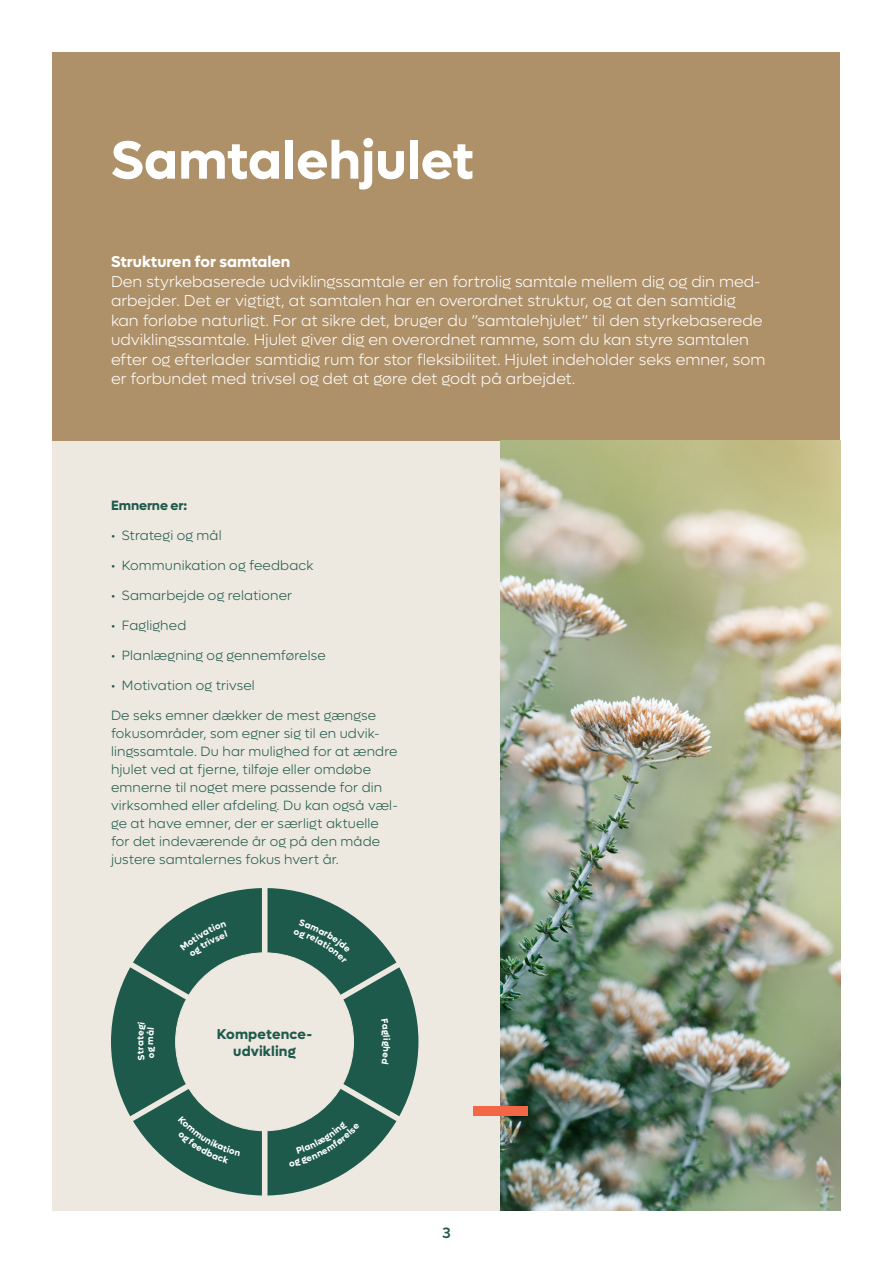
<style>
.page{position:relative;width:893px;height:1263px;background:#fff}
.page>*{position:absolute;margin:0;border:0;box-sizing:border-box;transform-origin:0 0}
.t1{font:700 54px "Lufga";color:#fff}
.t2{font:300 15.75px/19.5px "Lufga";color:#fff}
.t3{font:700 15.75px "Lufga";color:#fff}
.t4{font:500 15px "Lufga";color:#1e5a4b}
.NY_MANCHET{font:700 14.25px "Lufga";letter-spacing:.01em;color:#1e5a4b}
.NY_TROMPET{font:300 13.5px/18px "Lufga";letter-spacing:.01em;color:#1e5a4b}
.NY_TROMPET-2{font:700 13.5px "Lufga";letter-spacing:-.005em;color:#1e5a4b}
.s1{font-weight:400}
</style>
<div class="page">
<div style="left:52px;top:441px;width:788px;height:769px;background:#ede8e0"></div>
<div style="left:52px;top:52px;width:788px;height:389px;background:#af9169"></div>
<img style="left:500px;top:441px;width:340px;height:769px">
<div style="left:473px;top:1106px;width:55px;height:10px;background:#f36746"></div>
<svg style="left:111px;top:888px;width:151px;height:307px"></svg>
<svg style="left:268px;top:888px;width:150px;height:307px"></svg>
<p class="t1" style="left:111px;top:128px;width:365px">Samtalehjulet</p>
<p class="t3" style="left:111px;top:252px;width:181px">Strukturen for samtalen</p>
<p class="t2" style="left:111px;top:272px;width:656px">Den styrkebaserede udviklingssamtale er en fortrolig samtale mellem dig og din med&shy;arbejder. Det er vigtigt, at samtalen har en overordnet struktur, og at den samtidig kan forløbe naturligt. For at sikre det, bruger du ”samtalehjulet” til den styrkebaserede udviklingssamtale. Hjulet giver dig en overordnet ramme, som du kan styre samtalen efter og efterlader samtidig rum for stor fleksibilitet. Hjulet indeholder seks emner, som er forbundet med trivsel og det at gøre det godt på arbejdet.</p>
<p class="NY_TROMPET-2" style="left:111px;top:498px;width:78px">Emnerne er:</p>
<p class="NY_TROMPET" style="left:111px;top:527px;width:112px"><span class="s1">•</span> Strategi og mål</p>
<p class="NY_TROMPET" style="left:111px;top:557px;width:204px"><span class="s1">•</span> Kommunikation og feedback</p>
<p class="NY_TROMPET" style="left:111px;top:587px;width:183px"><span class="s1">•</span> Samarbejde og relationer</p>
<p class="NY_TROMPET" style="left:111px;top:617px;width:77px"><span class="s1">•</span> Faglighed</p>
<p class="NY_TROMPET" style="left:111px;top:647px;width:216px"><span class="s1">•</span> Planlægning og gennemførelse</p>
<p class="NY_TROMPET" style="left:111px;top:677px;width:145px"><span class="s1">•</span> Motivation og trivsel</p>
<p class="NY_TROMPET" style="left:111px;top:707px;width:288px">De seks emner dækker de mest gængse fokusområder, som egner sig til en udvik&shy;lingssamtale. Du har mulighed for at ændre hjulet ved at fjerne, tilføje eller omdøbe emnerne til noget mere passende for din virksomhed eller afdeling. Du kan også væl&shy;ge at have emner, der er særligt aktuelle for det indeværende år og på den måde justere samtalernes fokus hvert år.</p>
<p class="NY_MANCHET" style="left:217px;top:1025px;width:97px">Kompetence-</p>
<p class="NY_MANCHET" style="left:233px;top:1043px;width:64px">udvikling</p>
<p class="t4" style="left:442px;top:1224px;width:10px">3</p>
</div>
